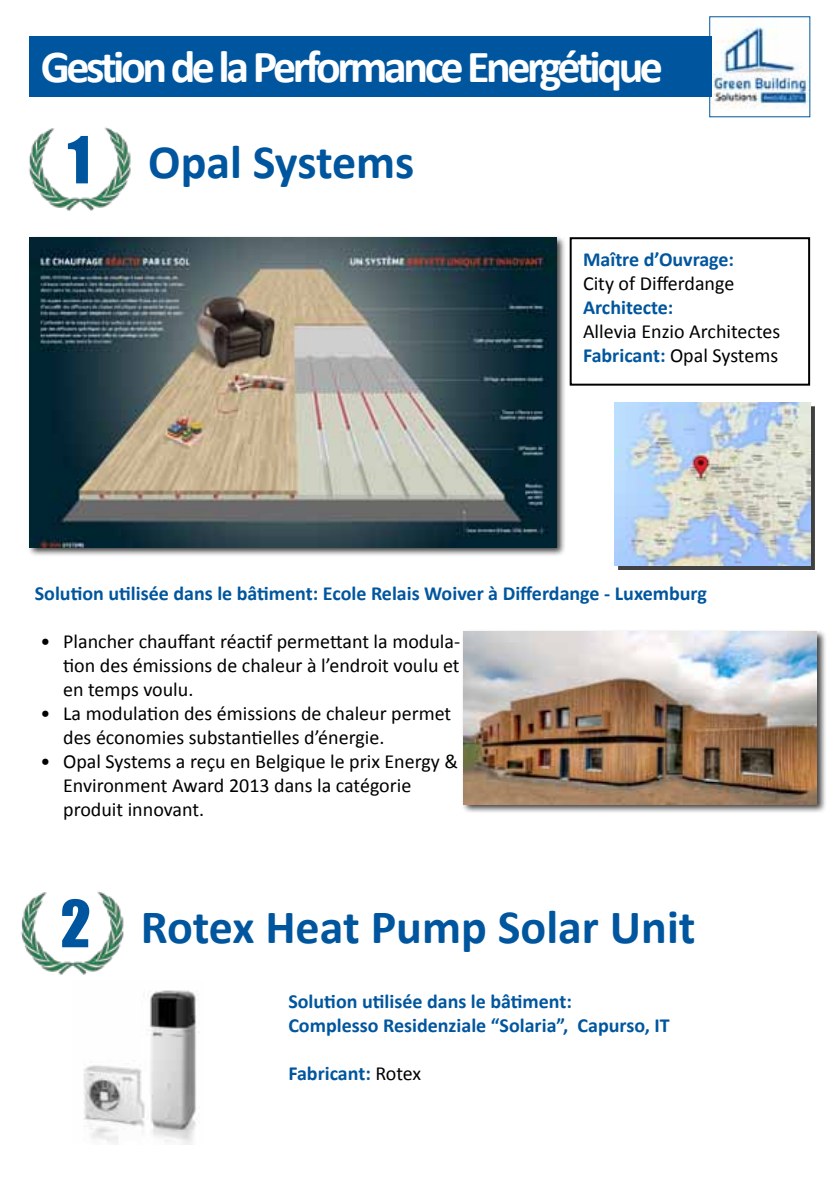
<style>
.page{position:relative;width:840px;height:1191px;background:#fff}
.page>*{position:absolute;margin:0;border:0;box-sizing:border-box;transform-origin:0 0}
.t1{font:700 48px "Calibri";color:#00569e}
.t2{font:700 46px "Calibri";letter-spacing:-.075em;color:#fff}
.t3{font:20px/24px "Calibri";color:#000}
.t4{font:700 20px/24px "Calibri";color:#00569e}
.s1{font-family:"Impact";font-weight:400;font-size:60px}
.s2{font-weight:700;color:#00569e}
.s3{font-weight:400;color:#000}
</style>
<div class="page">
<div style="left:569px;top:237px;width:240px;height:149px;border:2px solid #000"></div>
<img style="left:711px;top:26px;width:96px;height:82px">
<div style="left:29px;top:36px;width:682px;height:60px;background:#00569e"></div>
<div style="left:27px;top:235px;width:539px;height:322px;background:#000;opacity:.75"></div>
<img style="left:29px;top:237px;width:527px;height:310px">
<img style="left:28px;top:127px;width:103px;height:84px">
<div style="left:617px;top:406px;width:196px;height:164px;background:#000;opacity:.75"></div>
<img style="left:614px;top:402px;width:195px;height:164px">
<div style="left:461px;top:629px;width:365px;height:184px;background:#000;opacity:.75"></div>
<img style="left:463px;top:631px;width:353px;height:173px">
<img style="left:21px;top:891px;width:103px;height:84px">
<img style="left:83px;top:990px;width:113px;height:154px">
<h2 class="t2" style="left:41px;top:37px;width:623px">Gestion de la Performance Energétique</h2>
<h1 class="t1" style="left:67px;top:132px;width:348px"><span class="s1">1</span> Opal Systems</h1>
<p class="t4" style="left:582px;top:247px;width:152px">Maître d’Ouvrage:</p>
<p class="t3" style="left:582px;top:271px;width:153px">City of Differdange</p>
<p class="t4" style="left:582px;top:295px;width:92px">Architecte:</p>
<p class="t3" style="left:582px;top:319px;width:199px">Allevia Enzio Architectes<br><span class="s2">Fabricant:</span> Opal Systems</p>
<p class="t4" style="left:35px;top:581px;width:673px">Solution utilisée dans le bâtiment: Ecole Relais Woiver à Differdange - Luxemburg</p>
<p class="t3" style="left:63px;top:629px;width:398px;text-align:justify;text-indent:-23px">• Plancher chauffant réactif permettant la modula&shy;tion des émissions de chaleur à l’endroit voulu et en temps voulu.</p>
<p class="t3" style="left:63px;top:701px;width:389px;text-indent:-23px">• La modulation des émissions de chaleur permet des économies substantielles d’énergie.</p>
<p class="t3" style="left:63px;top:749px;width:396px;text-indent:-23px">• Opal Systems a reçu en Belgique le prix Energy &amp;<br>Environment Award 2013 dans la catégorie produit innovant.</p>
<h1 class="t1" style="left:61px;top:896px;width:636px"><span class="s1">2</span> Rotex Heat Pump Solar Unit</h1>
<p class="t4" style="left:288px;top:989px;width:382px">Solution utilisée dans le bâtiment:<br>Complesso Residenziale “Solaria”, Capurso, IT</p>
<p class="t4" style="left:288px;top:1061px;width:134px">Fabricant: <span class="s3">Rotex</span></p>
</div>
